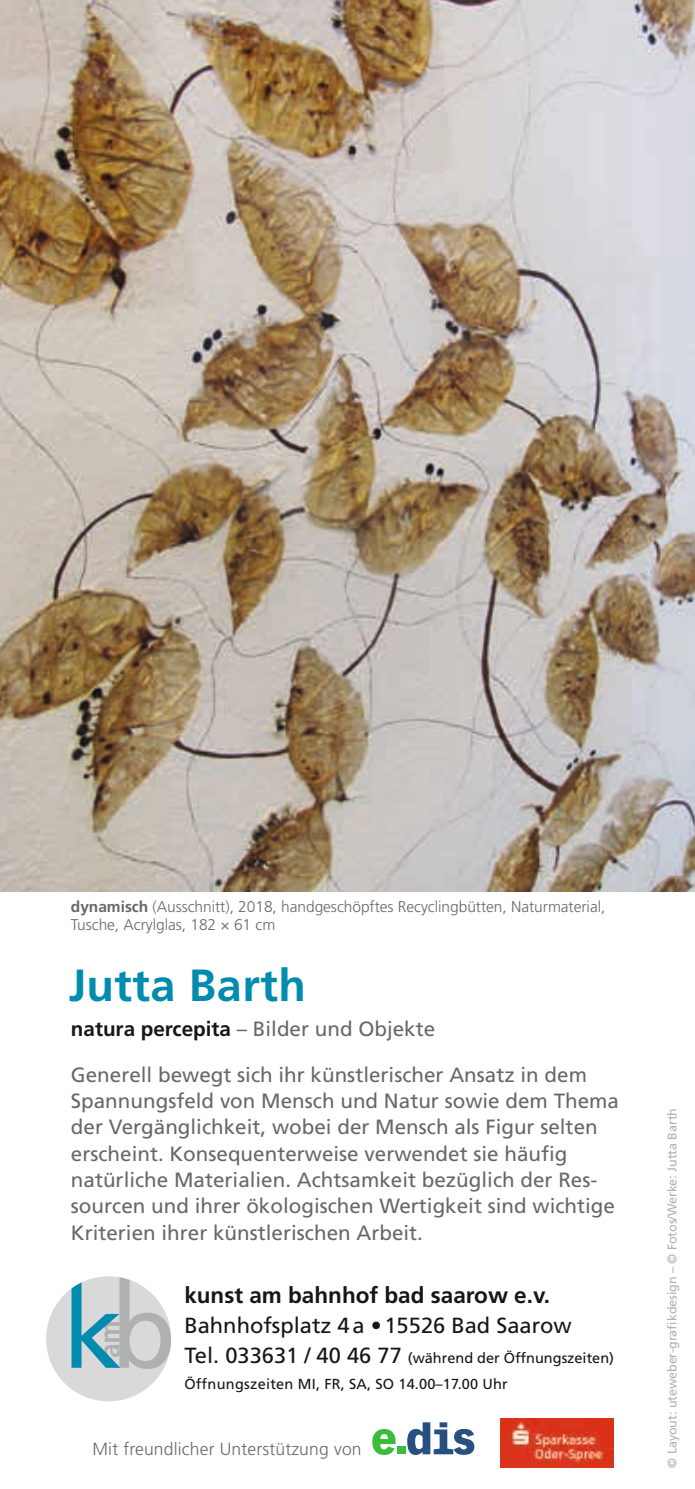
<style>
.page{position:relative;width:695px;height:1489px;background:#fff}
.page>*{position:absolute;margin:0;border:0;box-sizing:border-box;transform-origin:0 0}
.t1{font:700 45px "Frutiger";letter-spacing:.01em;color:#008baf}
.t2{font:700 22.5px "Frutiger";color:#151616}
.t3{font:22px "Frutiger";color:#151616}
.t4{font:20.5px/26.2px "Frutiger";color:#686868}
.t5{font:300 17.5px "Frutiger";letter-spacing:.01em;color:#686868}
.t6{font:300 15.5px/17.5px "Frutiger";color:#686868}
.t7{font:14.5px/26.2px "Frutiger";letter-spacing:.005em;color:#151616}
.t8{font:12.5px "Frutiger";letter-spacing:-.005em;color:#afb0b0}
.s1{font-weight:700}
.s2{font-weight:700;color:#151616}
.s3{font-size:22px}
</style>
<div class="page">
<img style="left:0;top:0;width:694px;height:891px">
<div style="left:46px;top:1276px;width:125px;height:125px;background:#d9d9da;border-radius:50%"></div>
<svg style="left:71px;top:1277px;width:100px;height:91px"></svg>
<div style="left:397px;top:1446px;width:8px;height:8px;background:#3bbd3b"></div>
<svg style="left:372px;top:1429px;width:23px;height:25px"></svg>
<svg style="left:407px;top:1422px;width:67px;height:32px"></svg>
<img style="left:500px;top:1418px;width:113px;height:49px">
<p class="t6" style="left:71px;top:898px;width:536px"><span class="s1">dynamisch</span> (Ausschnitt), 2018, handgeschöpftes Recyclingbütten, Naturmaterial,<br>Tusche, Acrylglas, 182 × 61 cm</p>
<h1 class="t1" style="left:69px;top:958px;width:239px">Jutta Barth</h1>
<p class="t4" style="left:71px;top:1015px;width:366px"><span class="s2">natura percepita</span> – Bilder und Objekte</p>
<p class="t4" style="left:71px;top:1061px;width:549px">Generell bewegt sich ihr künstlerischer Ansatz in dem Spannungsfeld von Mensch und Natur sowie dem Thema der Vergänglichkeit, wobei der Mensch als Figur selten erscheint. Konsequenterweise verwendet sie häufig natürliche Materialien. Achtsamkeit bezüglich der Res&shy;sourcen und ihrer ökologischen Wertigkeit sind wichtige Kriterien ihrer künstlerischen Arbeit.</p>
<p class="t2" style="left:184px;top:1281px;width:367px">kunst am bahnhof bad saarow e.v.</p>
<p class="t3" style="left:184px;top:1312px;width:389px">Bahnhofsplatz 4a •15526 Bad Saarow</p>
<p class="t7" style="left:184px;top:1344px;width:431px"><span class="s3">Tel. 033631 / 40 46 77</span> (während der Öffnungszeiten)<br>Öffnungszeiten MI, FR, SA, SO 14.00–17.00 Uhr</p>
<p class="t5" style="left:92px;top:1438px;width:270px">Mit freundlicher Unterstützung von</p>
<p class="t8" style="left:664px;top:1467px;width:361px;rotate:-90deg">© Layout: uteweber-grafikdesign – © Fotos/Werke: Jutta Barth</p>
</div>
